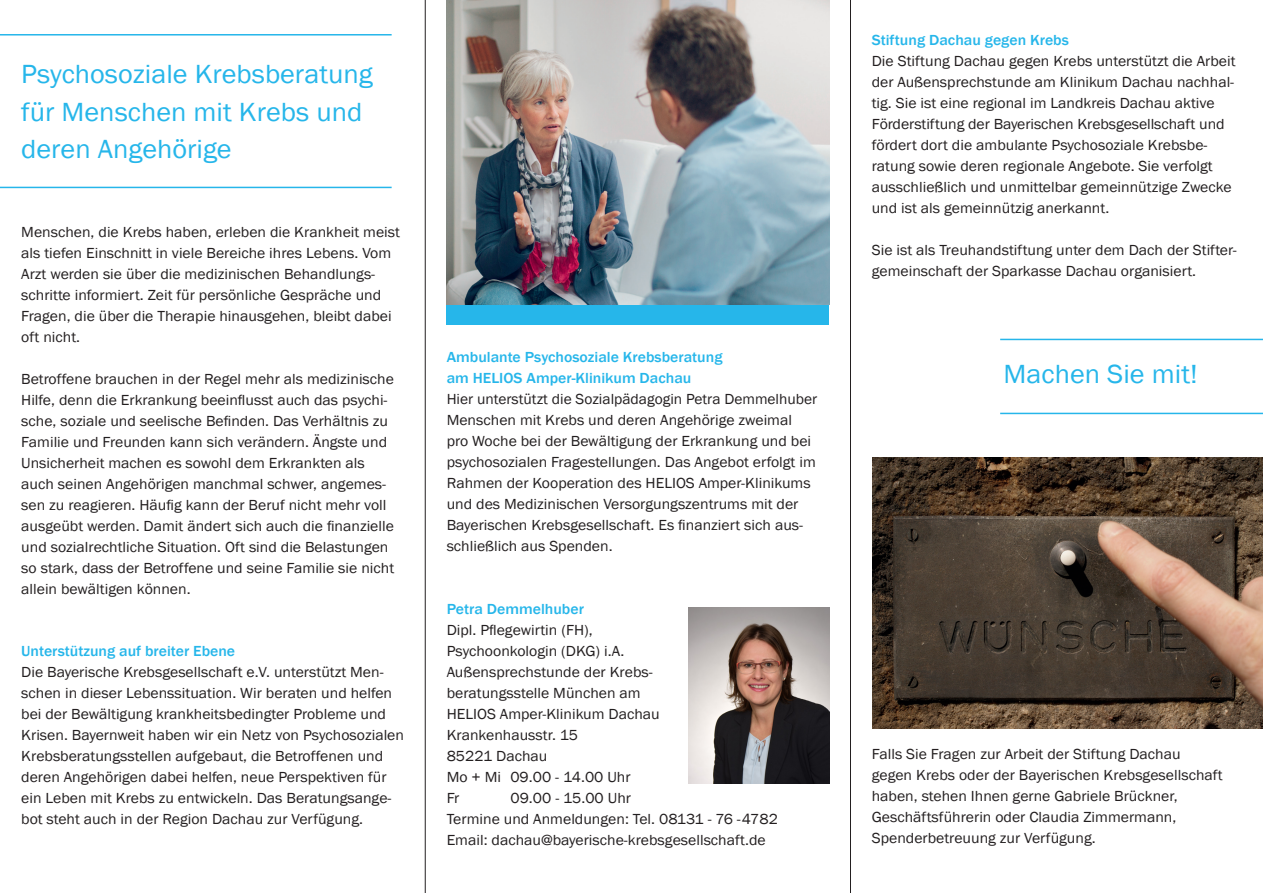
<style>
.page{position:relative;width:1263px;height:893px;background:#fff}
.page>*{position:absolute;margin:0;border:0;box-sizing:border-box;transform-origin:0 0}
.t1{font:27px/37.5px "Franklin Gothic";color:#26b6ea;scale:1.05 1}
.t2{font:15px/21px "Franklin Gothic";color:#231f20;scale:1.05 1}
.t3{font:15px/21px "Franklin Gothic";color:#231f20}
.t4{font:500 15px/21px "Franklin Gothic";color:#26b6ea;scale:1.05 1}
</style>
<div class="page">
<hr style="left:0;top:34px;width:392px;height:2px;background:#26b6ea">
<hr style="left:0;top:187px;width:392px;height:1px;background:#26b6ea">
<div style="left:447px;top:0;width:382px;height:324px;background:#26b6ea"></div>
<img style="left:447px;top:0;width:382px;height:305px">
<hr style="left:1000px;top:339px;width:263px;height:1px;background:#26b6ea">
<hr style="left:1000px;top:413px;width:263px;height:1px;background:#26b6ea">
<img style="left:872px;top:458px;width:391px;height:270px">
<img style="left:688px;top:607px;width:141px;height:176px">
<hr style="left:425px;top:0;width:1px;height:893px;background:#231f20">
<hr style="left:850px;top:0;width:1px;height:893px;background:#231f20">
<h1 class="t1" style="left:21px;top:56px;width:336px">Psychosoziale Krebsberatung für Menschen mit Krebs und deren Angehörige</h1>
<p class="t2" style="left:21px;top:222px;width:362px">Menschen, die Krebs haben, erleben die Krankheit meist als tiefen Einschnitt in viele Bereiche ihres Lebens. Vom Arzt werden sie über die medizinischen Behandlungs&shy;schritte informiert. Zeit für persönliche Gespräche und Fragen, die über die Therapie hinausgehen, bleibt dabei oft nicht.</p>
<p class="t2" style="left:21px;top:369px;width:357px">Betroffene brauchen in der Regel mehr als medizinische Hilfe, denn die Erkrankung beeinflusst auch das psychi&shy;sche, soziale und seelische Befinden. Das Verhältnis zu Familie und Freunden kann sich verändern. Ängste und Unsicherheit machen es sowohl dem Erkrankten als auch seinen Angehörigen manchmal schwer, angemes&shy;sen zu reagieren. Häufig kann der Beruf nicht mehr voll ausgeübt werden. Damit ändert sich auch die finanzielle und sozialrechtliche Situation. Oft sind die Belastungen so stark, dass der Betroffene und seine Familie sie nicht allein bewältigen können.</p>
<p class="t4" style="left:21px;top:641px;width:205px">Unterstützung auf breiter Ebene</p>
<p class="t2" style="left:21px;top:662px;width:366px">Die Bayerische Krebsgesellschaft e.V. unterstützt Men&shy;schen in dieser Lebenssituation. Wir beraten und helfen bei der Bewältigung krankheitsbedingter Probleme und Krisen. Bayernweit haben wir ein Netz von Psychosozialen Krebsberatungsstellen aufgebaut, die Betroffenen und deren Angehörigen dabei helfen, neue Perspektiven für ein Leben mit Krebs zu entwickeln. Das Beratungsange&shy;bot steht auch in der Region Dachau zur Verfügung.</p>
<p class="t4" style="left:447px;top:347px;width:264px">Ambulante Psychosoziale Krebsberatung am HELIOS Amper-Klinikum Dachau</p>
<p class="t3" style="left:447px;top:389px;width:372px">Hier unterstützt die Sozialpädagogin Petra Demmelhuber Menschen mit Krebs und deren Angehörige zweimal<br>pro Woche bei der Bewältigung der Erkrankung und bei psychosozialen Fragestellungen. Das Angebot erfolgt im Rahmen der Kooperation des HELIOS Amper-Klinikums und des Medizinischen Versorgungszentrums mit der Bayerischen Krebsgesellschaft. Es finanziert sich aus&shy;schließlich aus Spenden.</p>
<p class="t4" style="left:447px;top:599px;width:132px">Petra Demmelhuber</p>
<p class="t2" style="left:447px;top:620px;width:204px">Dipl. Pflegewirtin (FH),<br>Psychoonkologin (DKG) i.A.<br>Außensprechstunde der Krebs&shy;beratungsstelle München am<br>HELIOS Amper-Klinikum Dachau<br>Krankenhausstr. 15<br>85221 Dachau<br>Mo + Mi 09.00 - 14.00 Uhr<br>Fr</p>
<p class="t2" style="left:447px;top:788px;width:317px;text-indent:64px">09.00 - 15.00 Uhr<br>Termine und Anmeldungen: Tel. 08131 - 76 - 4782<br>Email: dachau@bayerische-krebsgesellschaft.de</p>
<p class="t4" style="left:872px;top:29px;width:189px">Stiftung Dachau gegen Krebs</p>
<p class="t2" style="left:872px;top:50px;width:348px">Die Stiftung Dachau gegen Krebs unterstützt die Arbeit der Außensprechstunde am Klinikum Dachau nachhal&shy;tig. Sie ist eine regional im Landkreis Dachau aktive Förderstiftung der Bayerischen Krebsgesellschaft und fördert dort die ambulante Psychosoziale Krebsbe&shy;ratung sowie deren regionale Angebote. Sie verfolgt ausschließlich und unmittelbar gemeinnützige Zwecke und ist als gemeinnützig anerkannt.</p>
<p class="t2" style="left:872px;top:239px;width:349px">Sie ist als Treuhandstiftung unter dem Dach der Stifter&shy;gemeinschaft der Sparkasse Dachau organisiert.</p>
<h1 class="t1" style="left:1003px;top:356px;width:186px">Machen Sie mit!</h1>
<p class="t2" style="left:872px;top:743px;width:336px">Falls Sie Fragen zur Arbeit der Stiftung Dachau gegen Krebs oder der Bayerischen Krebsgesellschaft haben, stehen Ihnen gerne Gabriele Brückner, Geschäftsführerin oder Claudia Zimmermann, Spenderbetreuung zur Verfügung.</p>
</div>
